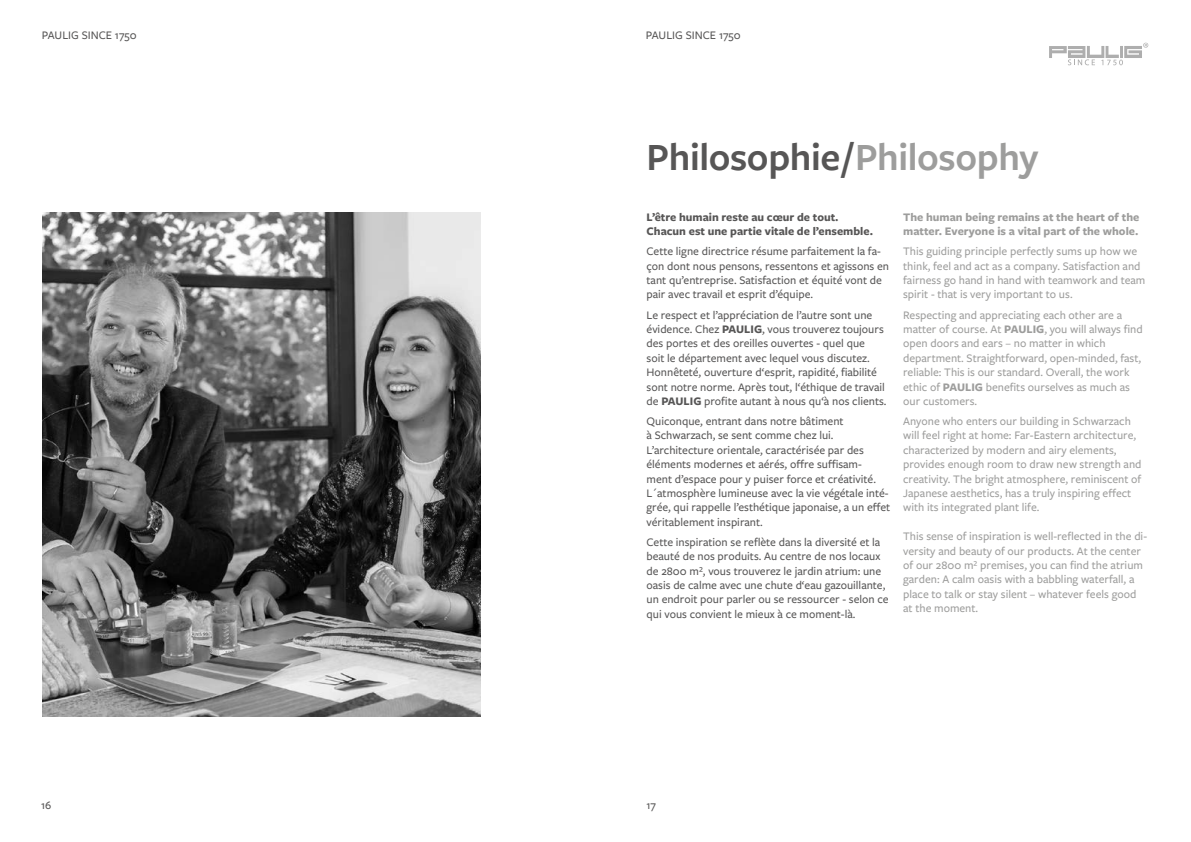
<style>
.page{position:relative;width:1191px;height:842px;background:#fff}
.page>*{position:absolute;margin:0;border:0;box-sizing:border-box;transform-origin:0 0}
.t1{font:600 40px "Freight Sans Pro";letter-spacing:-.01em;color:#575656}
.t2{font:500 12px/14.4px "Freight Sans Pro";color:#575656}
.t3{font:500 12px/14.4px "Freight Sans Pro";color:#9d9d9c}
.t4{font:700 12px/14.4px "Freight Sans Pro";color:#9d9d9c}
.t5{font:700 12px/14.4px "Freight Sans Pro";color:#575656}
.s1{color:#9d9d9c}
.s2{font-weight:700}
</style>
<div class="page">
<svg style="left:1049px;top:43px;width:99px;height:22px"></svg>
<img style="left:43px;top:213px;width:437px;height:504px">
<p class="t2" style="left:42px;top:28px;width:96px">PAULIG SINCE 1750</p>
<p class="t2" style="left:41px;top:798px;width:12px">16</p>
<p class="t2" style="left:645px;top:28px;width:96px">PAULIG SINCE 1750</p>
<h1 class="t1" style="left:646px;top:129px;width:393px">Philosophie / <span class="s1">Philosophy</span></h1>
<p class="t5" style="left:646px;top:209px;width:228px">L’être humain reste au cœur de tout.<br>Chacun est une partie vitale de l’ensemble.</p>
<p class="t2" style="left:646px;top:244px;width:244px">Cette ligne directrice résume parfaitement la fa&shy;çon dont nous pensons, ressentons et agissons en tant qu’entreprise. Satisfaction et équité vont de pair avec travail et esprit d’équipe.</p>
<p class="t2" style="left:646px;top:307px;width:241px">Le respect et l’appréciation de l’autre sont une évidence. Chez <span class="s2">PAULIG</span>, vous trouverez toujours des portes et des oreilles ouvertes - quel que<br>soit le département avec lequel vous discutez.<br>Honnêteté, ouverture d‘esprit, rapidité, fiabilité sont notre norme. Après tout, l‘éthique de travail de <span class="s2">PAULIG</span> profite autant à nous qu‘à nos clients.</p>
<p class="t2" style="left:646px;top:413px;width:245px">Quiconque, entrant dans notre bâtiment<br>à Schwarzach, se sent comme chez lui.<br>L’architecture orientale, caractérisée par des éléments modernes et aérés, offre suffisam-<br>ment d’espace pour y puiser force et créativité.<br>L´atmosphère lumineuse avec la vie végétale inté&shy;grée, qui rappelle l’esthétique japonaise, a un effet véritablement inspirant.</p>
<p class="t2" style="left:646px;top:534px;width:244px">Cette inspiration se reflète dans la diversité et la beauté de nos produits. Au centre de nos locaux de 2800 m², vous trouverez le jardin atrium: une oasis de calme avec une chute d‘eau gazouillante, un endroit pour parler ou se ressourcer - selon ce qui vous convient le mieux à ce moment-là.</p>
<p class="t4" style="left:903px;top:209px;width:238px">The human being remains at the heart of the matter. Everyone is a vital part of the whole.</p>
<p class="t3" style="left:903px;top:244px;width:244px">This guiding principle perfectly sums up how we think, feel and act as a company. Satisfaction and fairness go hand in hand with teamwork and team spirit - that is very important to us.</p>
<p class="t3" style="left:903px;top:307px;width:241px">Respecting and appreciating each other are a matter of course. At <span class="s2">PAULIG</span>, you will always find open doors and ears – no matter in which department. Straightforward, open-minded, fast, reliable: This is our standard. Overall, the work ethic of <span class="s2">PAULIG</span> benefits ourselves as much as our customers.</p>
<p class="t3" style="left:903px;top:413px;width:240px">Anyone who enters our building in Schwarzach will feel right at home: Far-Eastern architecture, characterized by modern and airy elements, provides enough room to draw new strength and creativity. The bright atmosphere, reminiscent of Japanese aesthetics, has a truly inspiring effect with its integrated plant life.</p>
<p class="t3" style="left:903px;top:529px;width:245px">This sense of inspiration is well-reflected in the di&shy;versity and beauty of our products. At the center of our 2800 m² premises, you can find the atrium garden: A calm oasis with a babbling waterfall, a place to talk or stay silent – whatever feels good at the moment.</p>
<p class="t2" style="left:646px;top:798px;width:11px">17</p>
</div>
